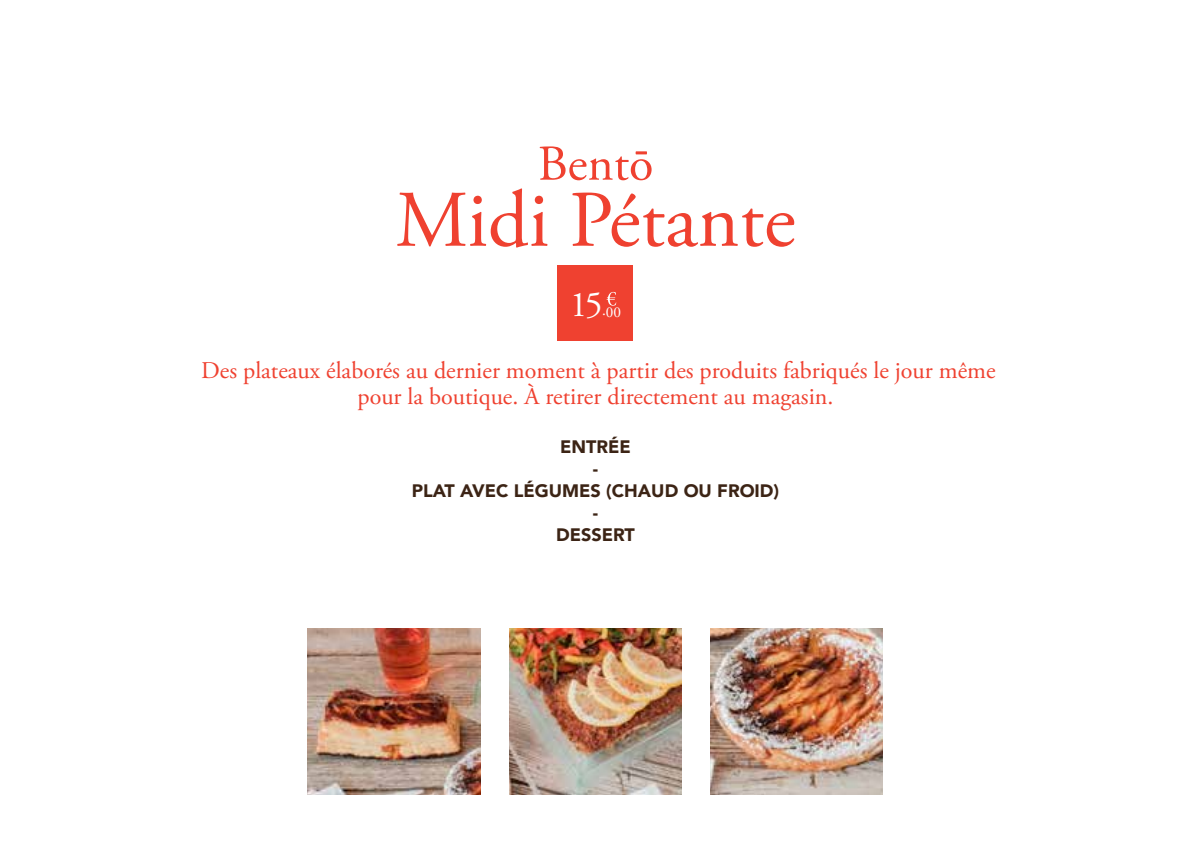
<style>
.page{position:relative;width:1191px;height:851px;background:#fff}
.page>*{position:absolute;margin:0;border:0;box-sizing:border-box;transform-origin:0 0}
.t1{font:80px "Adobe Garamond Pro";color:#ef4130}
.t2{font:50px "Adobe Garamond Pro";color:#ef4130}
.t3{font:36px "Adobe Garamond Pro";color:#fff}
.t4{font:24px/26px "Adobe Garamond Pro";color:#ef4130;text-align:center}
.t5{font:900 18px/22px "Avenir";color:#3c2415;text-align:center}
.t6{font:15.2px "Adobe Garamond Pro";color:#fff}
</style>
<div class="page">
<img style="left:308px;top:628px;width:172px;height:166px">
<img style="left:509px;top:628px;width:172px;height:166px">
<img style="left:710px;top:628px;width:172px;height:166px">
<div style="left:557px;top:265px;width:76px;height:76px;background:#ef4130"></div>
<svg style="left:606px;top:292px;width:10px;height:14px"></svg>
<h2 class="t2" style="left:537px;top:134px;width:117px">Bentō</h2>
<h1 class="t1" style="left:395px;top:172px;width:402px">Midi Pétante</h1>
<h3 class="t3" style="left:570px;top:283px;width:34px">15</h3>
<p class="t6" style="left:602px;top:303px;width:20px">.00</p>
<p class="t4" style="left:201px;top:358px;width:796px">Des plateaux élaborés au dernier moment à partir des produits fabriqués le jour même pour la boutique. À retirer directement au magasin.</p>
<p class="t5" style="left:412px;top:434px;width:369px">ENTRÉE<br>-<br>PLAT AVEC LÉGUMES (CHAUD OU FROID) -<br>DESSERT</p>
</div>
